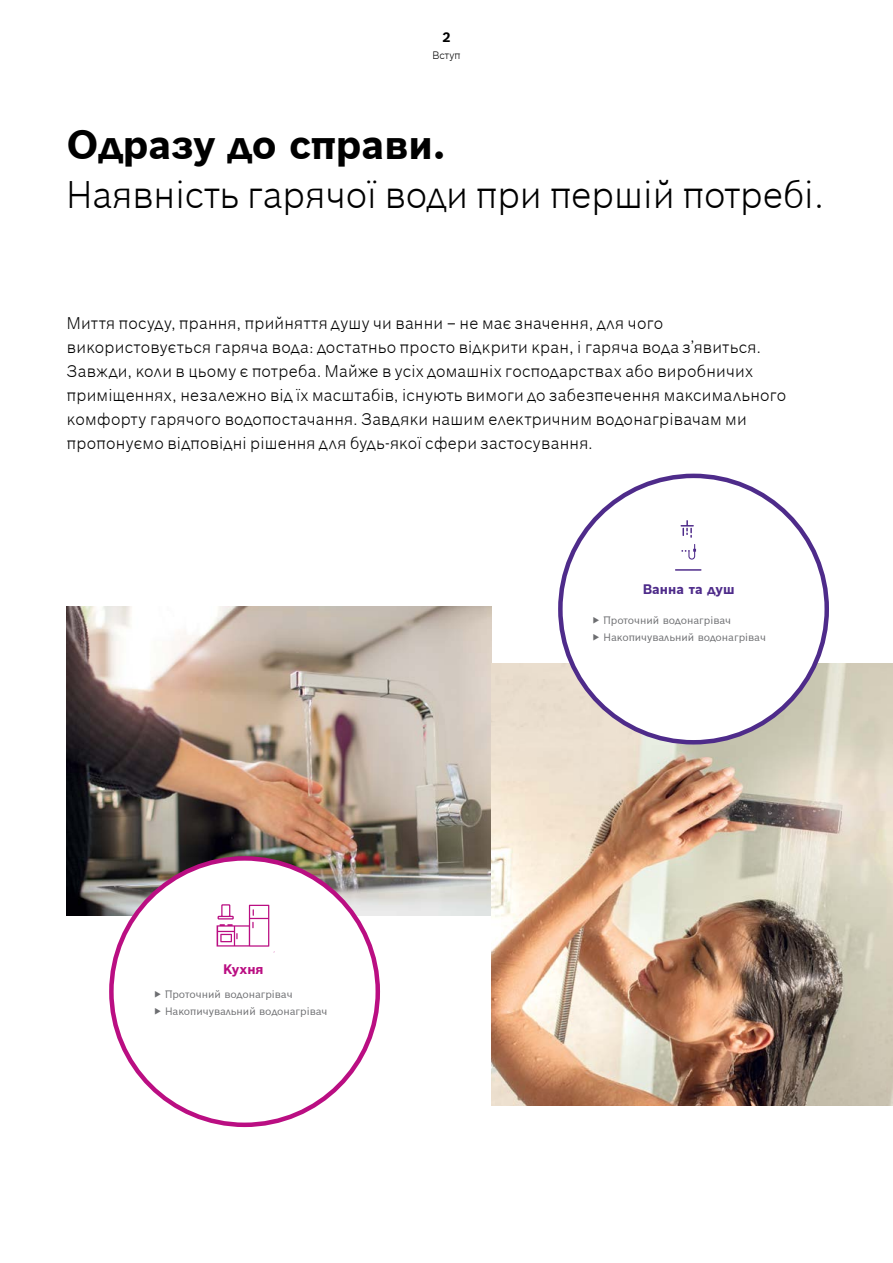
<style>
.page{position:relative;width:893px;height:1263px;background:#fff}
.page>*{position:absolute;margin:0;border:0;box-sizing:border-box;transform-origin:0 0}
.t1{font:700 40.5px "Bosch Sans";color:#000}
.t2{font:300 37.5px "Bosch Sans";color:#000}
.t3{font:300 16.5px/24px "Bosch Sans";letter-spacing:.015em;color:#000}
.t4{font:700 13.5px "Bosch Sans";color:#4e2b8a}
.t5{font:700 13.5px "Bosch Sans";color:#ba0e82}
.t6{font:700 13.5px "Bosch Sans";color:#000}
.t7{font:10.5px/17.7px "Bosch Sans";color:#6d6e71}
.t8{font:300 10.5px "Bosch Sans";letter-spacing:.005em;color:#000}
</style>
<div class="page">
<img style="left:67px;top:607px;width:424px;height:308px">
<img style="left:491px;top:663px;width:402px;height:442px">
<div style="left:111px;top:858px;width:267px;height:267px;background:#fff;border-radius:50%"></div>
<div style="left:560px;top:476px;width:267px;height:266px;background:#fff;border-radius:50%"></div>
<svg style="left:675px;top:520px;width:26px;height:51px"></svg>
<svg style="left:217px;top:904px;width:57px;height:48px"></svg>
<p class="t6" style="left:442px;top:27px;width:10px">2</p>
<p class="t8" style="left:432px;top:48px;width:30px">Вступ</p>
<h1 class="t1" style="left:67px;top:113px;width:380px">Одразу до справи.</h1>
<h2 class="t2" style="left:67px;top:168px;width:759px">Наявність гарячої води при першій потребі.</h2>
<p class="t3" style="left:67px;top:310px;width:721px">Миття посуду, прання, прийняття душу чи ванни – не має значення, для чого використовується гаряча вода: достатньо просто відкрити кран, і гаряча вода з’явиться.<br>Завжди, коли в цьому є потреба. Майже в усіх домашніх господарствах або виробничих приміщеннях, незалежно від їх масштабів, існують вимоги до забезпечення максимального комфорту гарячого водопостачання. Завдяки нашим електричним водонагрівачам ми пропонуємо відповідні рішення для будь-якої сфери застосування.</p>
<p class="t4" style="left:643px;top:579px;width:93px">Ванна та душ</p>
<p class="t5" style="left:223px;top:959px;width:42px">Кухня</p>
<p class="t7" style="left:154px;top:984px;width:175px">▶ Проточний водонагрівач<br>▶ Накопичувальний водонагрівач</p>
<p class="t7" style="left:593px;top:610px;width:175px">▶ Проточний водонагрівач<br>▶ Накопичувальний водонагрівач</p>
</div>
